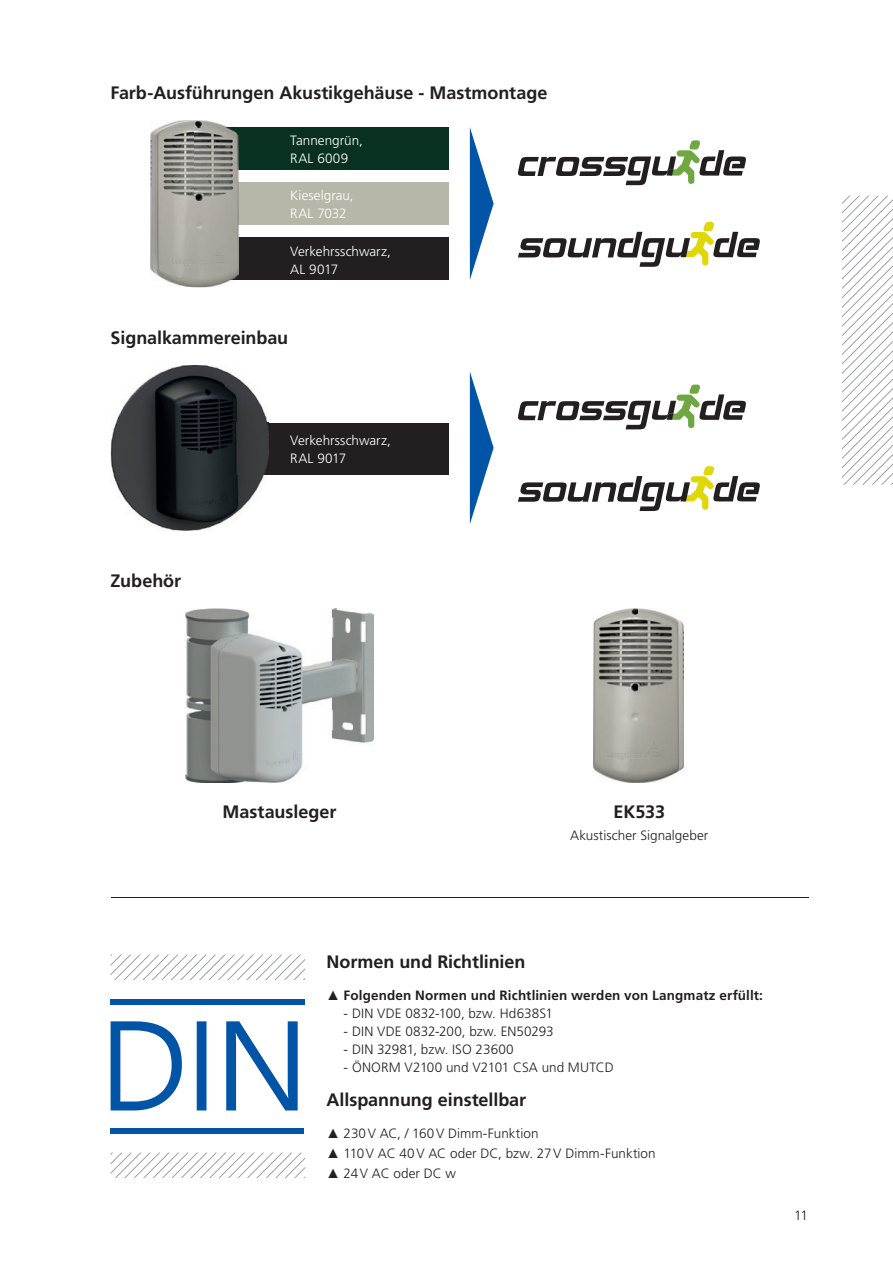
<style>
.page{position:relative;width:893px;height:1263px;background:#fff}
.page>*{position:absolute;margin:0;border:0;box-sizing:border-box;transform-origin:0 0}
.t1{font:700 18px "Frutiger LT Pro";color:#231f20}
.t2{font:300 13.5px "Frutiger LT Pro";letter-spacing:.005em;color:#231f20}
.t3{font:300 13.5px/18px "Frutiger LT Pro";letter-spacing:.005em;color:#fff}
.t4{font:700 13.5px "Frutiger LT Pro";letter-spacing:.01em;color:#231f20}
.s1{font-family:"Arial";font-weight:400}
</style>
<div class="page">
<svg style="left:518px;top:140px;width:228px;height:45px"></svg>
<svg style="left:518px;top:385px;width:228px;height:44px"></svg>
<div style="left:194px;top:182px;width:255px;height:43px;background:#b6b7a9"></div>
<div style="left:199px;top:237px;width:250px;height:43px;background:#231f20"></div>
<div style="left:225px;top:423px;width:224px;height:51px;background:#231f20"></div>
<svg style="left:518px;top:222px;width:242px;height:45px"></svg>
<svg style="left:518px;top:466px;width:242px;height:45px"></svg>
<img style="left:186px;top:608px;width:187px;height:175px">
<img style="left:111px;top:365px;width:158px;height:166px">
<img style="left:225px;top:423px;width:44px;height:51px">
<div style="left:194px;top:127px;width:255px;height:43px;background:#083122"></div>
<img style="left:150px;top:120px;width:89px;height:167px">
<img style="left:194px;top:182px;width:45px;height:43px">
<img style="left:199px;top:237px;width:40px;height:43px">
<img style="left:194px;top:127px;width:45px;height:43px">
<img style="left:594px;top:608px;width:90px;height:175px">
<hr style="left:111px;top:897px;width:698px;height:1px;background:#231f20">
<svg style="left:470px;top:128px;width:24px;height:152px"></svg>
<svg style="left:470px;top:372px;width:24px;height:152px"></svg>
<svg style="left:842px;top:196px;width:51px;height:289px"></svg>
<div style="left:111px;top:999px;width:194px;height:6px;background:#0154a6"></div>
<div style="left:111px;top:1128px;width:193px;height:6px;background:#0154a6"></div>
<svg style="left:111px;top:1021px;width:187px;height:89px"></svg>
<svg style="left:111px;top:955px;width:194px;height:25px"></svg>
<svg style="left:111px;top:1152px;width:194px;height:26px"></svg>
<h1 class="t1" style="left:111px;top:82px;width:438px">Farb-Ausführungen Akustikgehäuse - Mastmontage</h1>
<p class="t3" style="left:290px;top:131px;width:74px">Tannengrün,<br>RAL 6009</p>
<p class="t3" style="left:290px;top:186px;width:65px">Kieselgrau,<br>RAL 7032</p>
<p class="t3" style="left:290px;top:242px;width:102px">Verkehrsschwarz,<br>AL 9017</p>
<h1 class="t1" style="left:111px;top:327px;width:179px">Signalkammereinbau</h1>
<h1 class="t1" style="left:111px;top:570px;width:72px">Zubehör</h1>
<p class="t3" style="left:290px;top:431px;width:102px">Verkehrsschwarz,<br>RAL 9017</p>
<h1 class="t1" style="left:223px;top:801px;width:116px">Mastausleger</h1>
<h1 class="t1" style="left:613px;top:801px;width:53px">EK533</h1>
<p class="t2" style="left:570px;top:827px;width:140px">Akustischer Signalgeber</p>
<h1 class="t1" style="left:326px;top:951px;width:201px">Normen und Richtlinien</h1>
<p class="t4" style="left:326px;top:987px;width:438px"><span class="s1">▲</span> Folgenden Normen und Richtlinien werden von Langmatz erfüllt:</p>
<p class="t2" style="left:343px;top:1005px;width:211px">- DIN VDE 0832-100, bzw. Hd638S1</p>
<p class="t2" style="left:343px;top:1023px;width:212px">- DIN VDE 0832-200, bzw. EN50293</p>
<p class="t2" style="left:343px;top:1041px;width:172px">- DIN 32981, bzw. ISO 23600</p>
<p class="t2" style="left:343px;top:1059px;width:272px">- ÖNORM V2100 und V2101 CSA und MUTCD</p>
<h1 class="t1" style="left:326px;top:1089px;width:201px">Allspannung einstellbar</h1>
<p class="t2" style="left:326px;top:1125px;width:213px"><span class="s1">▲</span> 230 V AC, / 160 V Dimm-Funktion</p>
<p class="t2" style="left:326px;top:1145px;width:331px"><span class="s1">▲</span> 110 V AC 40 V AC oder DC, bzw. 27 V Dimm-Funktion</p>
<p class="t2" style="left:326px;top:1165px;width:131px"><span class="s1">▲</span> 24 V AC oder DC w</p>
<p class="t2" style="left:794px;top:1208px;width:15px">11</p>
</div>
